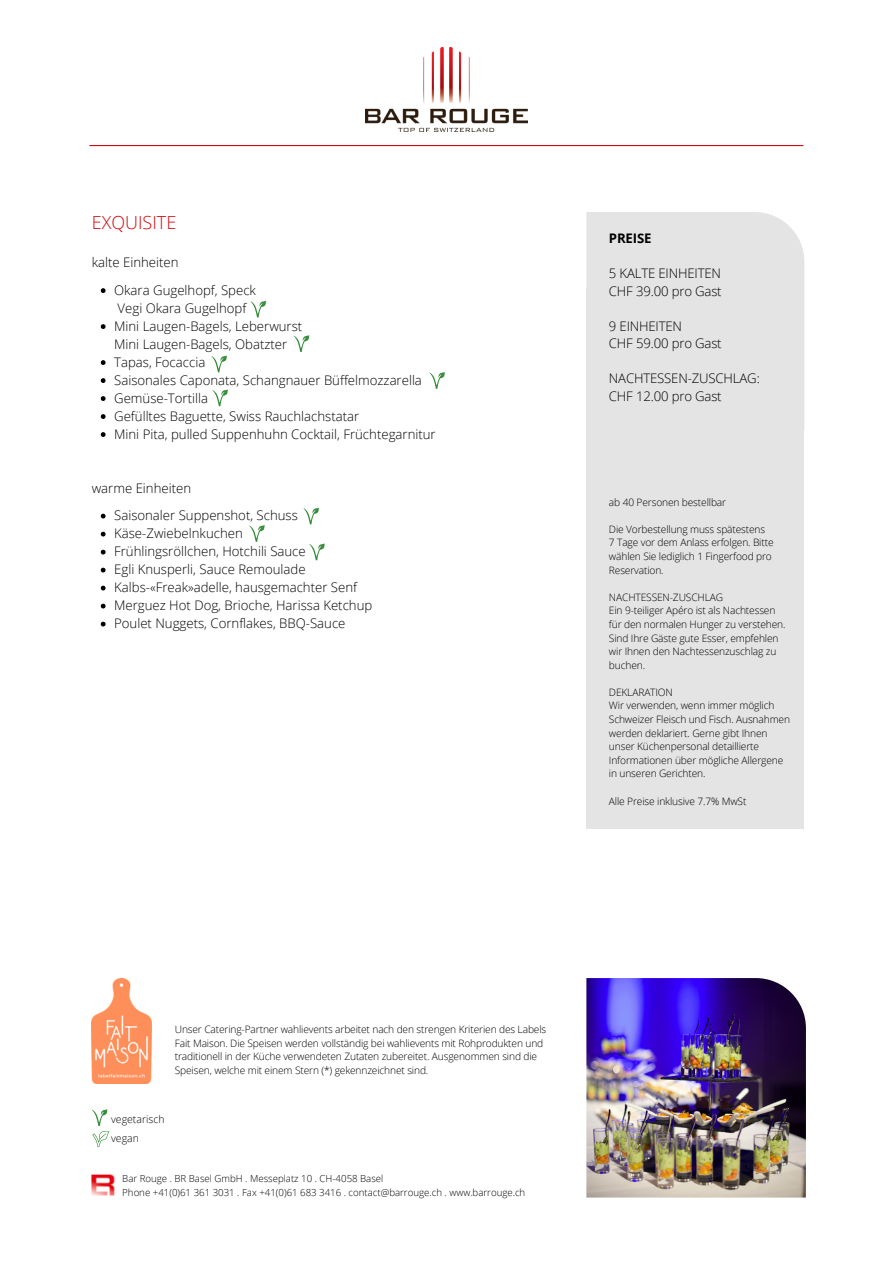
<style>
.page{position:relative;width:893px;height:1264px;background:#fff}
.page>*{position:absolute;margin:0;border:0;box-sizing:border-box;transform-origin:0 0}
.t1{font:300 18px "Open Sans";color:#d00a0f}
.t2{font:300 13.2px/18px "Open Sans";color:#000}
.t3{font:700 13.2px "Open Sans";letter-spacing:-.015em;color:#000}
.t4{font:300 10.5px "Open Sans";color:#000}
.t5{font:300 10.2px/13.6px "Open Sans";letter-spacing:-.01em;color:#000}
.t6{font:300 9.6px/13.2px "Open Sans";color:#000}
</style>
<div class="page">
<img style="left:91px;top:1174px;width:24px;height:22px">
<hr style="left:90px;top:145px;width:712px;height:1px;background:#d00a0f">
<img style="left:365px;top:47px;width:162px;height:84px">
<img style="left:92px;top:978px;width:59px;height:105px">
<div style="left:586px;top:212px;width:218px;height:74px;background:#e4e4e4"></div>
<div style="left:586px;top:286px;width:218px;height:543px;background:#e4e4e4"></div>
<svg style="left:101px;top:288px;width:5px;height:5px"></svg>
<svg style="left:101px;top:324px;width:5px;height:5px"></svg>
<svg style="left:101px;top:360px;width:5px;height:5px"></svg>
<svg style="left:101px;top:378px;width:5px;height:5px"></svg>
<svg style="left:101px;top:396px;width:5px;height:5px"></svg>
<svg style="left:101px;top:414px;width:5px;height:5px"></svg>
<svg style="left:101px;top:432px;width:5px;height:5px"></svg>
<svg style="left:101px;top:513px;width:5px;height:5px"></svg>
<svg style="left:101px;top:531px;width:5px;height:5px"></svg>
<svg style="left:101px;top:549px;width:5px;height:5px"></svg>
<svg style="left:101px;top:567px;width:5px;height:5px"></svg>
<svg style="left:101px;top:585px;width:5px;height:5px"></svg>
<svg style="left:101px;top:603px;width:5px;height:5px"></svg>
<svg style="left:101px;top:621px;width:5px;height:5px"></svg>
<svg style="left:250px;top:301px;width:16px;height:16px"></svg>
<svg style="left:293px;top:335px;width:16px;height:17px"></svg>
<svg style="left:211px;top:355px;width:16px;height:17px"></svg>
<svg style="left:429px;top:372px;width:16px;height:17px"></svg>
<svg style="left:212px;top:389px;width:16px;height:17px"></svg>
<svg style="left:303px;top:507px;width:16px;height:17px"></svg>
<svg style="left:249px;top:525px;width:16px;height:17px"></svg>
<svg style="left:309px;top:543px;width:16px;height:17px"></svg>
<svg style="left:92px;top:1109px;width:17px;height:38px"></svg>
<img style="left:586px;top:978px;width:219px;height:219px">
<h1 class="t1" style="left:92px;top:210px;width:86px">EXQUISITE</h1>
<p class="t2" style="left:92px;top:253px;width:88px">kalte Einheiten</p>
<p class="t2" style="left:114px;top:281px;width:323px">Okara Gugelhopf, Speck<br>Vegi Okara Gugelhopf<br>Mini Laugen-Bagels, Leberwurst<br>Mini Laugen-Bagels, Obatzter<br>Tapas, Focaccia<br>Saisonales Caponata, Schangnauer Büffelmozzarella Gemüse-Tortilla<br>Gefü lltes Baguette, Swiss Rauchlachstatar<br>Mini Pita, pulled Suppenhuhn Cocktail, Früchtegarnitur</p>
<p class="t2" style="left:92px;top:478px;width:101px">warme Einheiten</p>
<p class="t2" style="left:114px;top:506px;width:260px">Saisonaler Suppenshot, Schuss Käse-Zwiebelnkuchen<br>Frü hlingsröllchen, Hotchili Sauce<br>Egli Knusperli, Sauce Remoulade Kalbs-«Freak»adelle, hausgemachter Senf Merguez Hot Dog, Brioche, Harissa Ketchup Poulet Nuggets, Cornflakes, BBQ-Sauce</p>
<p class="t3" style="left:609px;top:229px;width:44px">PREISE</p>
<p class="t2" style="left:609px;top:264px;width:114px;line-height:17.5px">5 KALTE EINHEITEN<br>CHF 39.00 pro Gast</p>
<p class="t2" style="left:609px;top:317px;width:114px;line-height:17.5px">9 EINHEITEN<br>CHF 59.00 pro Gast</p>
<p class="t2" style="left:609px;top:369px;width:152px;line-height:17.5px">NACHTESSEN-ZUSCHLAG:<br>CHF 12.00 pro Gast</p>
<p class="t5" style="left:609px;top:495px;width:119px">ab 40 Personen bestellbar</p>
<p class="t5" style="left:609px;top:522px;width:166px">Die Vorbestellung muss spätestens<br>7 Tage vor dem Anlass erfolgen. Bitte wä hlen Sie lediglich 1 Fingerfood pro<br>Reservation.</p>
<p class="t5" style="left:609px;top:590px;width:178px">NACHTESSEN-ZUSCHLAG<br>Ein 9-teiliger Apéro ist als Nachtessen<br>fü r den normalen Hunger zu verstehen.<br>Sind Ihre Gäste gute Esser, empfehlen wir Ihnen den Nachtessenzuschlag zu buchen.</p>
<p class="t5" style="left:609px;top:685px;width:182px">DEKLARATION<br>Wir verwenden, wenn immer möglich<br>Schweizer Fleisch und Fisch. Ausnahmen werden deklariert. Gerne gibt Ihnen unser Küchenpersonal detaillierte<br>Informationen ü ber mögliche Allergene in unseren Gerichten.</p>
<p class="t5" style="left:609px;top:793px;width:139px">Alle Preise inklusive 7.7% MwSt</p>
<p class="t5" style="left:175px;top:1022px;width:373px">Unser Catering-Partner wahlievents arbeitet nach den strengen Kriterien des Labels Fait Maison. Die Speisen werden vollständig bei wahlievents mit Rohprodukten und traditionell in der Küche verwendeten Zutaten zubereitet. Ausgenommen sind die Speisen, welche mit einem Stern (*) gekennzeichnet sind.</p>
<p class="t4" style="left:111px;top:1112px;width:55px">vegetarisch</p>
<p class="t4" style="left:111px;top:1130px;width:29px">vegan</p>
<p class="t6" style="left:122px;top:1171px;width:404px">Bar Rouge . BR Basel GmbH . Messeplatz 10 . CH-4058 Basel<br>Phone +41(0)61 361 3031 . Fax +41(0)61 683 3416 . contact@barrouge.ch . www.barrouge.ch</p>
</div>
